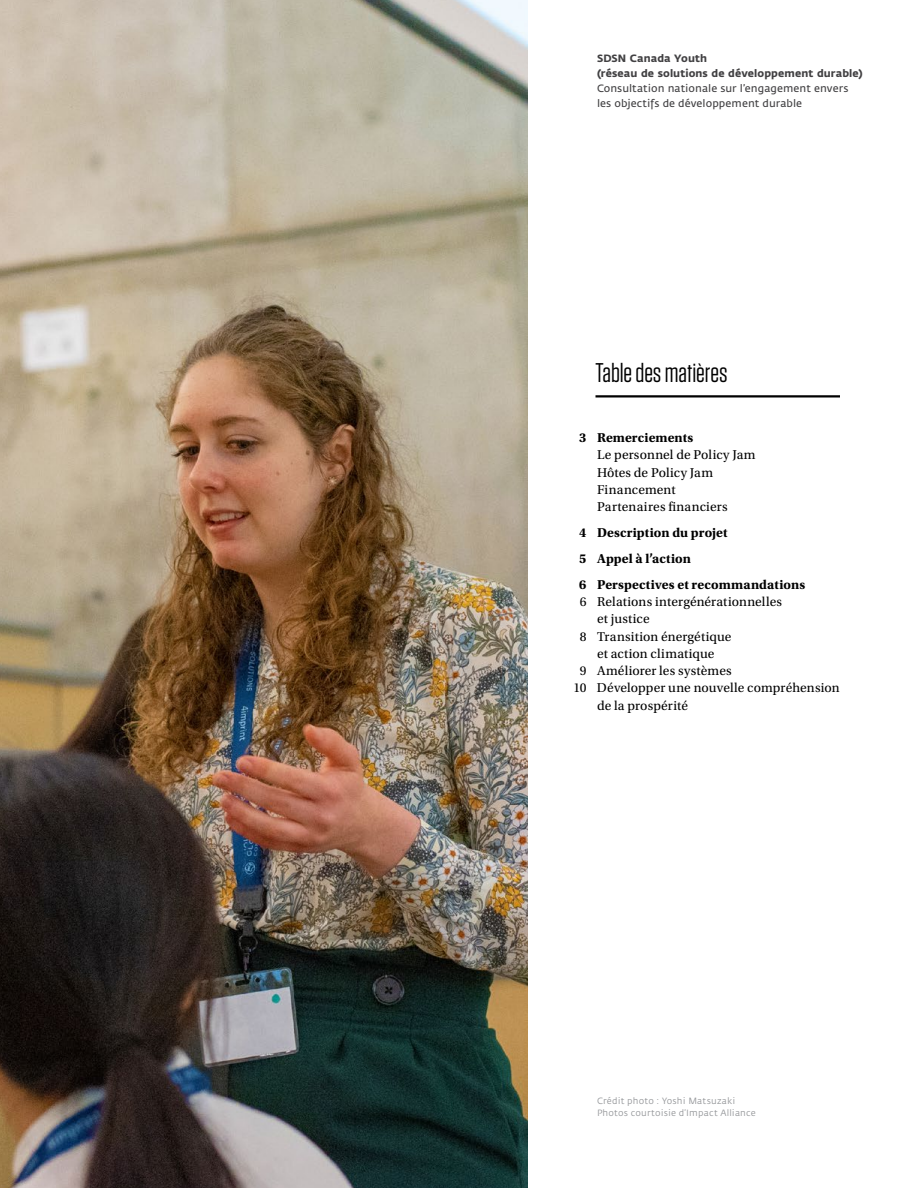
<style>
.page{position:relative;width:918px;height:1188px;background:#fff}
.page>*{position:absolute;margin:0;border:0;box-sizing:border-box;transform-origin:0 0}
.TOC_-_Title{font:27px "Tungsten";letter-spacing:-.005em;color:#000}
.t1{font:13.5px/17.2px "Utopia Std";letter-spacing:.01em;color:#000}
.t2{font:700 13.5px "Utopia Std";letter-spacing:.01em;color:#000}
.t3{font:10.5px/15px "Fedra Sans";letter-spacing:.005em;color:#414042}
.t4{font:700 10.5px/15px "Fedra Sans";letter-spacing:.01em;color:#414042}
.Photo_Credit{font:9px "Fedra Sans";letter-spacing:.02em;color:#939598}
</style>
<div class="page">
<img style="left:0;top:0;width:527px;height:1188px">
<hr style="left:596px;top:395px;width:244px;height:3px;background:#000">
<p class="t4" style="left:597px;top:51px;width:267px">SDSN Canada Youth<br>(réseau de solutions de développement durable)</p>
<p class="t3" style="left:597px;top:81px;width:253px">Consultation nationale sur l’engagement envers les objectifs de développement durable</p>
<p class="TOC_-_Title" style="left:596px;top:358px;width:134px">Table des matières</p>
<p class="t2" style="left:579px;top:430px;width:116px">3 Remerciements</p>
<p class="t1" style="left:597px;top:447px;width:160px">Le personnel de Policy Jam</p>
<p class="t1" style="left:597px;top:464px;width:118px">Hôtes de Policy Jam</p>
<p class="t1" style="left:597px;top:481px;width:80px">Financement</p>
<p class="t1" style="left:597px;top:498px;width:132px">Partenaires financiers</p>
<p class="t2" style="left:579px;top:525px;width:150px">4 Description du projet</p>
<p class="t2" style="left:579px;top:551px;width:113px">5 Appel à l’action</p>
<p class="t2" style="left:579px;top:577px;width:227px">6 Perspectives et recommandations</p>
<p class="t1" style="left:597px;top:593px;width:187px;text-indent:-17px">6 Relations intergénérationnelles et justice</p>
<p class="t1" style="left:580px;top:628px;width:153px;text-align:center">8 Transition énergétique et action climatique</p>
<p class="t1" style="left:580px;top:662px;width:153px">9 Améliorer les systèmes</p>
<p class="t1" style="left:597px;top:679px;width:244px;text-indent:-24px">10 Développer une nouvelle compréhension de la prospérité</p>
<p class="Photo_Credit" style="left:597px;top:1096px;width:140px">Crédit photo : Yoshi Matsuzaki</p>
<p class="Photo_Credit" style="left:597px;top:1108px;width:160px">Photos courtoisie d’Impact Alliance</p>
</div>
